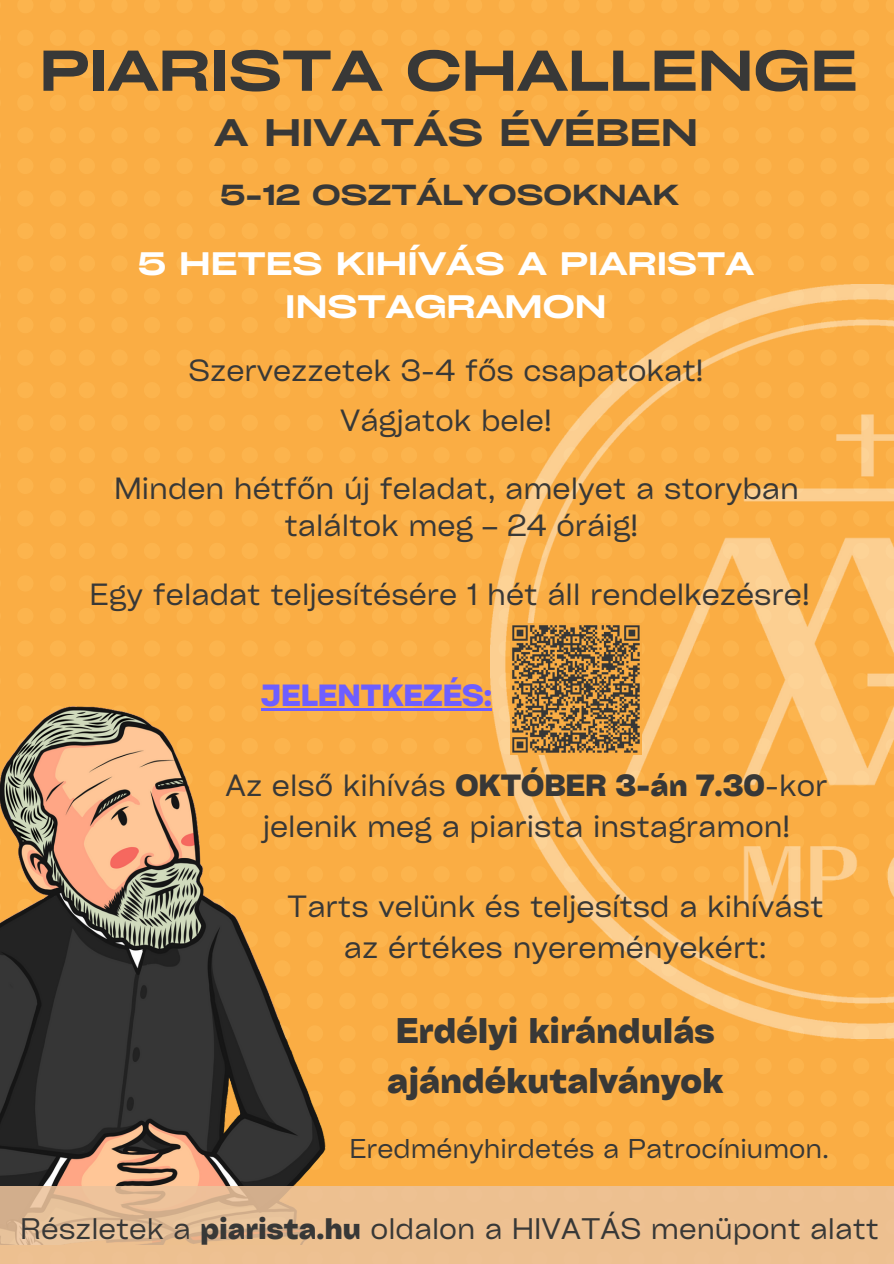
<style>
.page{position:relative;width:894px;height:1264px;background:#fff}
.page>*{position:absolute;margin:0;border:0;box-sizing:border-box;transform-origin:0 0}
.t1{font:55.05px "Cy Grotesk Grand Demi";color:#383837}
.t2{font:36.75px "Cy Grotesk Grand Demi";color:#383837}
.t3{font:700 34.2px/50.2px "Cy Grotesk Key";color:#383837}
.t4{font:31.2px/42.8px "Cy Grotesk Grand Demi";color:#fff;text-align:center}
.t5{font:29.4px/40.7px "Cy Grotesk Key";color:#383837;text-align:center}
.t6{font:700 29.4px "Cy Grotesk Key";color:#6e5eff}
.t7{font:28.5px "Cy Grotesk Key";color:#383837}
.t8{font:27.75px "Cy Grotesk Grand Demi";color:#383837}
.t9{font:26.1px "Cy Grotesk Key";color:#383837}
.s1{font-weight:700}
</style>
<div class="page">
<div style="left:0;top:0;width:893px;height:1263px;background:#faad44"></div>
<svg style="left:852px;top:1038px;width:17px;height:1px"></svg>
<img style="left:0;top:706px;width:326px;height:480px">
<svg style="left:0;top:1186px;width:893px;height:77px;background:#eabe91"></svg>
<img style="left:490px;top:285px;width:403px;height:753px">
<img style="left:510px;top:623px;width:131px;height:131px">
<hr style="left:261px;top:708px;width:231px;height:3px;background:#6e5eff">
<h1 class="t1" style="left:39px;top:36px;width:819px">PIARISTA CHALLENGE</h1>
<p class="t2" style="left:214px;top:109px;width:485px">A HIVATÁS ÉVÉBEN</p>
<p class="t8" style="left:220px;top:177px;width:460px">5-12 OSZTÁLYOSOKNAK</p>
<p class="t4" style="left:138px;top:241px;width:617px">5 HETES KIHÍVÁS A PIARISTA<br>INSTAGRAMON</p>
<p class="t5" style="left:188px;top:344px;width:516px;line-height:49.5px">Szervezzetek 3-4 fős csapatokat!<br>Vágjatok bele!</p>
<p class="t5" style="left:114px;top:469px;width:686px;line-height:36.6px">Minden hétfőn új feladat, amelyet a storyban találtok meg – 24 óráig!</p>
<p class="t5" style="left:90px;top:572px;width:721px">Egy feladat teljesítésére 1 hét áll rendelkezésre!</p>
<p class="t6" style="left:261px;top:677px;width:232px">JELENTKEZÉS:</p>
<p class="t5" style="left:225px;top:764px;width:603px">Az első kihívás <span class="s1">OKTÓBER 3-án 7.30</span>-kor jelenik meg a piarista instagramon!</p>
<p class="t5" style="left:287px;top:884px;width:537px">Tarts velünk és teljesítsd a kihívást az értékes nyereményekért:</p>
<p class="t3" style="left:387px;top:1003px;width:337px">Erdélyi kirándulás ajándékutalványok</p>
<p class="t9" style="left:349px;top:1131px;width:481px">Eredményhirdetés a Patrocíniumon.</p>
<p class="t7" style="left:20px;top:1210px;width:859px">Részletek a <span class="s1">piarista.hu</span> oldalon a HIVATÁS menüpont alatt</p>
</div>
